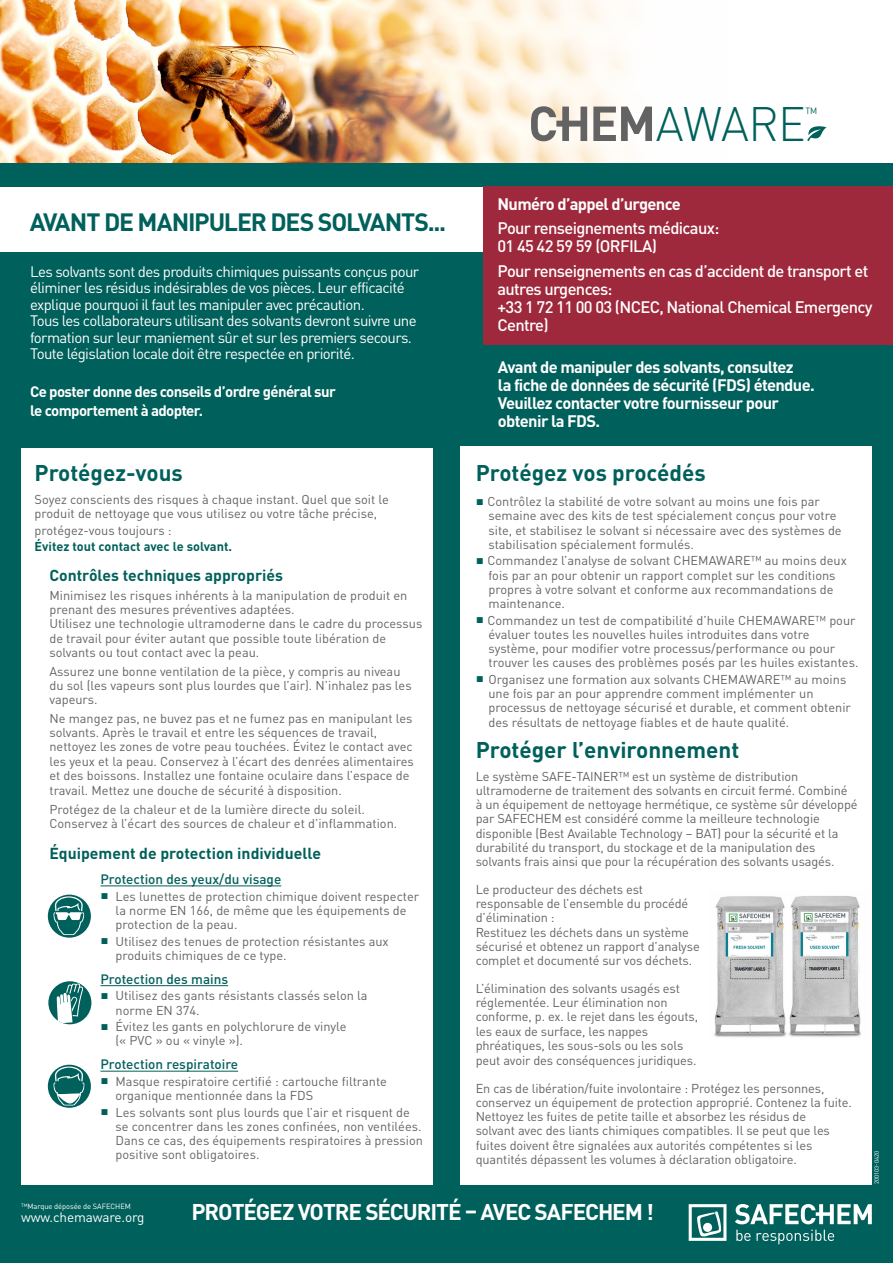
<style>
.page{position:relative;width:893px;height:1263px;background:#fff}
.page>*{position:absolute;margin:0;border:0;box-sizing:border-box;transform-origin:0 0}
.t1{font:300 47.7px "DIN Pro";letter-spacing:-.015em;color:#00605b}
.t2{font:700 24.75px "DIN Pro";letter-spacing:-.05em;color:#00605b}
.t3{font:700 22.5px "DIN Pro";color:#00605b}
.t4{font:700 22.5px "DIN Pro";letter-spacing:-.045em;color:#fff}
.t5{font:500 16.5px/18px "DIN Pro";letter-spacing:-.04em;color:#fff}
.t6{font:700 16.5px/18px "DIN Pro";letter-spacing:-.04em;color:#fff}
.t7{font:700 15.75px "DIN Pro";color:#00605b}
.t8{font:15px/16.5px "DIN Pro";letter-spacing:-.04em;color:#fff}
.t9{font:700 15px/19.5px "DIN Pro";letter-spacing:-.04em;color:#fff}
.t10{font:500 13.5px "DIN Pro";color:#00605b}
.t11{font:13.5px "DIN Pro";letter-spacing:-.01em;color:#fff}
.t12{font:12.75px/14.2px "DIN Pro";color:#646363}
.t13{font:700 12.75px "DIN Pro";color:#00605b}
.t14{font:9px "DIN Pro";color:#00605b}
.t15{font:7.5px "DIN Pro";letter-spacing:-.01em;color:#fff}
.t16{font:6px "DIN Pro";letter-spacing:-.01em;color:#fff}
.s1{font-weight:700;font-size:8.25px;color:#00605b}
</style>
<div class="page">
<img style="left:0;top:0;width:729px;height:164px">
<svg style="left:807px;top:126px;width:20px;height:15px"></svg>
<svg style="left:593px;top:107px;width:59px;height:34px"></svg>
<svg style="left:531px;top:106px;width:56px;height:35px"></svg>
<div style="left:0;top:164px;width:893px;height:1099px;background:#00605b"></div>
<div style="left:0;top:187px;width:484px;height:64px;background:#fff"></div>
<div style="left:484px;top:186px;width:409px;height:158px;background:#9f293c"></div>
<div style="left:21px;top:448px;width:412px;height:736px;background:#fff"></div>
<div style="left:460px;top:446px;width:412px;height:739px;background:#fff"></div>
<hr style="left:100px;top:885px;width:181px;height:1px;background:#00605b">
<hr style="left:100px;top:985px;width:128px;height:1px;background:#00605b">
<hr style="left:100px;top:1071px;width:138px;height:1px;background:#00605b">
<div style="left:48px;top:895px;width:43px;height:43px;background:#00605b;border-radius:50%"></div>
<svg style="left:53px;top:896px;width:31px;height:39px"></svg>
<div style="left:48px;top:981px;width:43px;height:43px;background:#00605b;border-radius:50%"></div>
<svg style="left:56px;top:983px;width:27px;height:40px"></svg>
<div style="left:48px;top:1065px;width:43px;height:43px;background:#00605b;border-radius:50%"></div>
<svg style="left:53px;top:1066px;width:32px;height:40px"></svg>
<svg style="left:689px;top:1204px;width:37px;height:37px"></svg>
<svg style="left:735px;top:1204px;width:137px;height:40px"></svg>
<img style="left:714px;top:896px;width:147px;height:142px">
<h2 class="t2" style="left:30px;top:203px;width:418px">Avant de manipuler des solvantS...</h2>
<p class="t8" style="left:30px;top:262px;width:391px">Les solvants sont des produits chimiques puissants conçus pour éliminer les résidus indésirables de vos pièces. Leur efficacité explique pourquoi il faut les manipuler avec précaution.<br>Tous les collaborateurs utilisant des solvants devront suivre une formation sur leur maniement sûr et sur les premiers secours.<br>Toute législation locale doit être respectée en priorité.</p>
<p class="t9" style="left:30px;top:381px;width:307px">Ce poster donne des conseils d’ordre général sur le comportement à adopter.</p>
<h3 class="t3" style="left:35px;top:455px;width:150px">Protégez-vous</h3>
<p class="t12" style="left:35px;top:491px;width:356px">Soyez conscients des risques à chaque instant. Quel que soit le produit de nettoyage que vous utilisez ou votre tâche précise,</p>
<p class="t12" style="left:35px;top:522px;width:139px">protégez-vous toujours :</p>
<p class="t13" style="left:35px;top:536px;width:199px">Évitez tout contact avec le solvant.</p>
<p class="t7" style="left:49px;top:563px;width:235px">Contrôles techniques appropriés</p>
<p class="t12" style="left:49px;top:587px;width:374px">Minimisez les risques inhérents à la manipulation de produit en prenant des mesures préventives adaptées.<br>Utilisez une technologie ultramoderne dans le cadre du processus de travail pour éviter autant que possible toute libération de solvants ou tout contact avec la peau.</p>
<p class="t12" style="left:49px;top:663px;width:364px">Assurez une bonne ventilation de la pièce, y compris au niveau du sol (les vapeurs sont plus lourdes que l’air). N’inhalez pas les vapeurs.</p>
<p class="t12" style="left:49px;top:710px;width:366px">Ne mangez pas, ne buvez pas et ne fumez pas en manipulant les solvants. Après le travail et entre les séquences de travail, nettoyez les zones de votre peau touchées. Évitez le contact avec les yeux et la peau. Conservez à l’écart des denrées alimentaires et des boissons. Installez une fontaine oculaire dans l’espace de travail. Mettez une douche de sécurité à disposition.</p>
<p class="t12" style="left:49px;top:801px;width:349px">Protégez de la chaleur et de la lumière directe du soleil.<br>Conservez à l’écart des sources de chaleur et d’inflammation.</p>
<p class="t7" style="left:49px;top:840px;width:273px">Équipement de protection individuelle</p>
<p class="t10" style="left:100px;top:869px;width:182px">Protection des yeux/du visage</p>
<p class="t12" style="left:116px;top:888px;width:305px;text-indent:-15px"><span class="s1">■</span> Les lunettes de protection chimique doivent respecter la norme EN 166, de même que les équipements de protection de la peau.</p>
<p class="t12" style="left:116px;top:933px;width:275px;text-indent:-15px"><span class="s1">■</span> Utilisez des tenues de protection résistantes aux produits chimiques de ce type.</p>
<p class="t10" style="left:100px;top:968px;width:129px">Protection des mains</p>
<p class="t12" style="left:116px;top:988px;width:254px;text-indent:-15px"><span class="s1">■</span> Utilisez des gants résistants classés selon la norme EN 374.</p>
<p class="t12" style="left:116px;top:1018px;width:233px;text-indent:-15px"><span class="s1">■</span> Évitez les gants en polychlorure de vinyle (« PVC » ou « vinyle »).</p>
<p class="t10" style="left:100px;top:1054px;width:139px">Protection respiratoire</p>
<p class="t12" style="left:116px;top:1073px;width:273px;text-indent:-15px"><span class="s1">■</span> Masque respiratoire certifié : cartouche filtrante organique mentionnée dans la FDS</p>
<p class="t12" style="left:116px;top:1104px;width:309px;text-indent:-15px"><span class="s1">■</span> Les solvants sont plus lourds que l’air et risquent de se concentrer dans les zones confinées, non ventilées.<br>Dans ce cas, des équipements respiratoires à pression positive sont obligatoires.</p>
<h1 class="t1" style="left:656px;top:88px;width:151px">AWARE</h1>
<p class="t14" style="left:805px;top:104px;width:13px">TM</p>
<p class="t6" style="left:497px;top:194px;width:185px">N uméro d’appel d’urgence</p>
<p class="t5" style="left:497px;top:218px;width:223px">Pour renseignements médicaux:<br>01 45 42 59 59 (ORFILA)</p>
<p class="t5" style="left:497px;top:261px;width:377px">Pour renseignements en cas d’accident de transport et autres urgences:<br>+33 1 72 11 00 03 (NCEC, National Chemical Emergency<br>Centre)</p>
<p class="t6" style="left:498px;top:357px;width:318px">Avant de manipuler des solvants, consultez<br>la fiche de données de sécurité (FDS) étendue.<br>Veuillez contacter votre fournisseur pour obtenir la FDS.</p>
<h3 class="t3" style="left:476px;top:455px;width:231px">Protégez vos procédés</h3>
<p class="t12" style="left:488px;top:493px;width:355px;text-indent:-13px"><span class="s1">■</span> Contrôlez la stabilité de votre solvant au moins une fois par semaine avec des kits de test spécialement conçus pour votre site, et stabilisez le solvant si nécessaire avec des systèmes de stabilisation spécialement formulés.</p>
<p class="t12" style="left:488px;top:553px;width:360px;text-indent:-13px"><span class="s1">■</span> Commandez l’analyse de solvant CHEMAWARE™ au moins deux fois par an pour obtenir un rapport complet sur les conditions propres à votre solvant et conforme aux recommandations de maintenance.</p>
<p class="t12" style="left:488px;top:612px;width:371px;text-indent:-13px"><span class="s1">■</span> Commandez un test de compatibilité d’huile CHEMAWARE™ pour évaluer toutes les nouvelles huiles introduites dans votre système, pour modifier votre processus/performance ou pour trouver les causes des problèmes posés par les huiles existantes.</p>
<p class="t12" style="left:488px;top:671px;width:364px;text-indent:-13px"><span class="s1">■</span> Organisez une formation aux solvants CHEMAWARE™ au moins une fois par an pour apprendre comment implémenter un processus de nettoyage sécurisé et durable, et comment obtenir des résultats de nettoyage fiables et de haute qualité.</p>
<h3 class="t3" style="left:476px;top:732px;width:265px">Protéger l’environnement</h3>
<p class="t12" style="left:476px;top:768px;width:383px">Le système SAFE-TAINER™ est un système de distribution ultramoderne de traitement des solvants en circuit fermé. Combiné<br>à un équipement de nettoyage hermétique, ce système sûr développé par SAFECHEM est considéré comme la meilleure technologie disponible (Best Available Technology – BAT) pour la sécurité et la durabilité du transport, du stockage et de la manipulation des solvants frais ainsi que pour la récupération des solvants usagés.</p>
<p class="t12" style="left:476px;top:881px;width:226px">Le producteur des déchets est responsable de l’ensemble du procédé d’élimination :<br>Restituez les déchets dans un système sécurisé et obtenez un rapport d’analyse complet et documenté sur vos déchets.</p>
<p class="t12" style="left:476px;top:980px;width:224px">L’élimination des solvants usagés est réglementée. Leur élimination non conforme, p. ex. le rejet dans les égouts, les eaux de surface, les nappes phréatiques, les sous-sols ou les sols peut avoir des conséquences juridiques.</p>
<p class="t12" style="left:476px;top:1080px;width:378px">En cas de libération/fuite involontaire : Protégez les personnes, conservez un équipement de protection approprié. Contenez la fuite.<br>Nettoyez les fuites de petite taille et absorbez les résidus de<br>solvant avec des liants chimiques compatibles. Il se peut que les fuites doivent être signalées aux autorités compétentes si les quantités dépassent les volumes à déclaration obligatoire.</p>
<p class="t16" style="left:872px;top:1184px;width:35px;rotate:-90deg">200103-0420</p>
<p class="t15" style="left:21px;top:1200px;width:111px">™Marque déposée de SAFECHEM</p>
<p class="t11" style="left:21px;top:1207px;width:125px">www.chemaware.org</p>
<h3 class="t4" style="left:192px;top:1194px;width:464px">Protégez votre sécurité – avec SAFECHEM !</h3>
</div>
